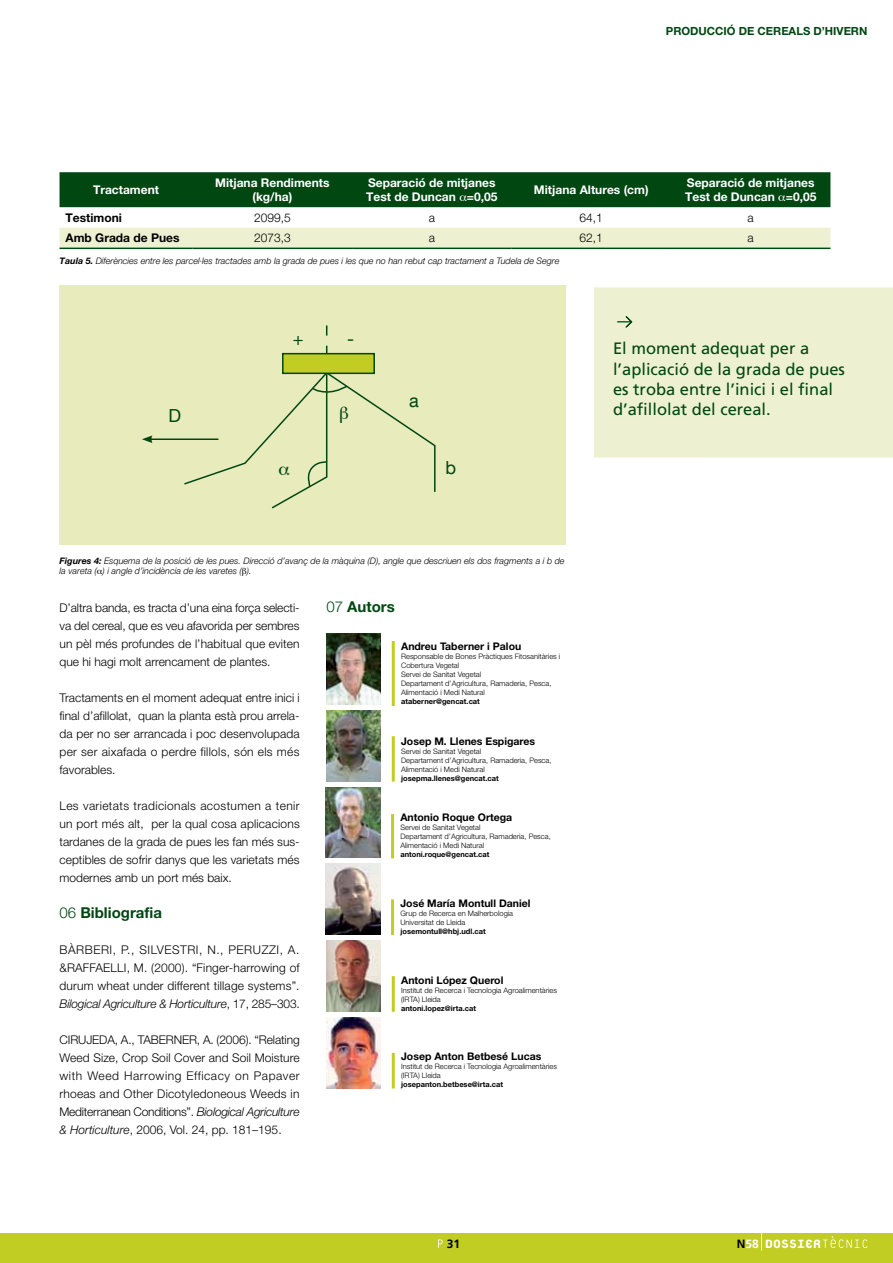
<style>
.page{position:relative;width:893px;height:1263px;background:#fff}
.page>*{position:absolute;margin:0;border:0;box-sizing:border-box;transform-origin:0 0}
.t1{font:800 18px "Platelet";color:#fff;scale:.96 1}
.t2{font:18px "Helvetica Neue LT Com";color:#004712}
.t3{font:16.5px/20.2px "Frutiger";color:#004712}
.t4{font:700 15px "Helvetica Neue LT Pro";color:#004712}
.t5{font:300 12px/18px "Helvetica Neue LT Pro";color:#000;text-align:justify}
.t6{font:700 12px/14.4px "Helvetica Neue LT Pro";color:#fff}
.t7{font:700 12px "Helvetica Neue LT Pro";color:#000}
.t8{font:700 12px "Frutiger";color:#000}
.t9{font:700 11.25px "Helvetica Neue LT Pro";color:#004712}
.t10{font:700 10.5px "Helvetica Neue";color:#000}
.t11{font:italic 300 9px/9.8px "Helvetica Neue LT Pro";color:#000}
.t12{font:300 7.5px/9px "Helvetica Neue";color:#000}
.t13{font:700 7.5px "Helvetica Neue";color:#000}
.s1{font-weight:700}
.s2{font-weight:300}
.s3{font-style:italic}
.s4{font-family:"Frutiger";font-weight:700;font-size:12px;color:#000}
.s5{font-family:"Frutiger";font-weight:700;font-size:12px}
</style>
<div class="page">
<div style="left:0;top:1233px;width:893px;height:30px;background:#c2cd23"></div>
<svg style="left:761px;top:1233px;width:1px;height:17px"></svg>
<svg style="left:823px;top:1236px;width:44px;height:12px"></svg>
<svg style="left:438px;top:1239px;width:5px;height:9px"></svg>
<div style="left:594px;top:287px;width:299px;height:171px;background:#eef1d1"></div>
<svg style="left:617px;top:316px;width:15px;height:12px"></svg>
<hr style="left:392px;top:736px;width:3px;height:46px;background:#c2cd23">
<img style="left:326px;top:710px;width:55px;height:71px">
<hr style="left:392px;top:641px;width:3px;height:65px;background:#c2cd23">
<img style="left:326px;top:634px;width:55px;height:70px">
<hr style="left:391px;top:899px;width:3px;height:36px;background:#c2cd23">
<img style="left:325px;top:864px;width:55px;height:70px">
<hr style="left:391px;top:814px;width:3px;height:44px;background:#c2cd23">
<img style="left:325px;top:787px;width:55px;height:71px">
<hr style="left:392px;top:1053px;width:3px;height:35px;background:#c2cd23">
<img style="left:326px;top:1017px;width:55px;height:71px">
<hr style="left:392px;top:976px;width:3px;height:36px;background:#c2cd23">
<img style="left:326px;top:940px;width:55px;height:71px">
<div style="left:60px;top:228px;width:770px;height:20px;background:#eef1d1"></div>
<hr style="left:60px;top:248px;width:133px;height:1px;background:#004712">
<hr style="left:193px;top:248px;width:159px;height:1px;background:#004712">
<hr style="left:352px;top:248px;width:160px;height:1px;background:#004712">
<hr style="left:512px;top:248px;width:159px;height:1px;background:#004712">
<hr style="left:671px;top:248px;width:159px;height:1px;background:#004712">
<div style="left:60px;top:285px;width:506px;height:259px;background:#e8ebbc"></div>
<hr style="left:150px;top:438px;width:68px;height:2px;background:#004712">
<svg style="left:142px;top:435px;width:10px;height:8px"></svg>
<svg style="left:326px;top:325px;width:1px;height:28px"></svg>
<div style="left:282px;top:353px;width:93px;height:21px;background:#c2cd23;border:2px solid #004712"></div>
<div style="left:60px;top:172px;width:770px;height:35px;background:#004712"></div>
<svg style="left:183px;top:369px;width:253px;height:140px"></svg>
<p class="t9" style="left:666px;top:24px;width:203px">PRODUCCIÓ DE CEREALS D’HIVERN</p>
<p class="t6" style="left:93px;top:182px;width:67px">Tractament</p>
<p class="t6" style="left:215px;top:175px;width:116px;text-align:center">Mitjana Rendiments (kg/ha)</p>
<p class="t6" style="left:366px;top:175px;width:133px">Separació de mitjanes<br>Test de Duncan =0,05</p>
<p class="t6" style="left:534px;top:182px;width:116px">Mitjana Altures (cm)</p>
<p class="t6" style="left:685px;top:175px;width:133px">Separació de mitjanes<br>Test de Duncan =0,05</p>
<p class="t7" style="left:66px;top:210px;width:58px">Testimoni</p>
<p class="t5" style="left:254px;top:208px;width:38px">2099,5</p>
<p class="t5" style="left:429px;top:208px;width:8px">a</p>
<p class="t5" style="left:580px;top:208px;width:25px">64,1</p>
<p class="t5" style="left:748px;top:208px;width:8px">a</p>
<p class="t7" style="left:66px;top:231px;width:115px">Amb Grada de Pues</p>
<p class="t5" style="left:254px;top:229px;width:38px">2073,3</p>
<p class="t5" style="left:429px;top:229px;width:8px">a</p>
<p class="t5" style="left:580px;top:229px;width:25px">62,1</p>
<p class="t5" style="left:748px;top:229px;width:8px">a</p>
<p class="t11" style="left:60px;top:255px;width:501px"><span class="s1">Taula 5.</span> Diferències entre les parcel·les tractades amb la grada de pues i les que no han rebut cap tractament a Tudela de Segre</p>
<h1 class="t2" style="left:168px;top:405px;width:14px">D</h1>
<h1 class="t2" style="left:293px;top:327px;width:12px">+</h1>
<h1 class="t2" style="left:347px;top:327px;width:9px">-</h1>
<h1 class="t2" style="left:409px;top:390px;width:11px">a</h1>
<h1 class="t2" style="left:445px;top:456px;width:12px">b</h1>
<p class="t11" style="left:60px;top:556px;width:506px"><span class="s1">Figures 4:</span> Esquema de la posició de les pues. Direcció d’avanç de la màquina (D), angle que descriuen els dos fragments a i b de la vareta ( ) i angle d’incidència de les varetes ( ).</p>
<p class="t5" style="left:60px;top:598px;width:242px">D’altra banda, es tracta d’una eina força selecti&shy;va del cereal, que es veu afavorida per sembres un pèl més profundes de l’habitual que eviten que hi hagi molt arrencament de plantes.</p>
<p class="t5" style="left:60px;top:688px;width:242px">Tractaments en el moment adequat entre inici i final d’afillolat, quan la planta està prou arrela&shy;da per no ser arrancada i poc desenvolupada per ser aixafada o perdre fillols, són els més favorables.</p>
<p class="t5" style="left:60px;top:796px;width:242px">Les varietats tradicionals acostumen a tenir un port més alt, per la qual cosa aplicacions tardanes de la grada de pues les fan més sus&shy;ceptibles de sofrir danys que les varietats més modernes amb un port més baix.</p>
<p class="t4" style="left:60px;top:903px;width:104px"><span class="s2">06</span> Bibliografia</p>
<p class="t5" style="left:60px;top:940px;width:242px">BÀRBERI, P., SILVESTRI, N., PERUZZI, A. &amp;RAFFAELLI, M. (2000). “Finger-harrowing of durum wheat under different tillage systems”.<br><span class="s3">Bilogical Agriculture &amp; Horticulture</span>, 17, 285–303.</p>
<p class="t5" style="left:60px;top:1030px;width:242px">CIRUJEDA, A., TABERNER, A. (2006). “Relating Weed Size, Crop Soil Cover and Soil Moisture with Weed Harrowing Efficacy on Papaver rhoeas and Other Dicotyledoneous Weeds in Mediterranean Conditions”. <span class="s3">Biological Agriculture &amp; Horticulture</span>, 2006, Vol. 24, pp. 181–195.</p>
<p class="t4" style="left:326px;top:597px;width:70px"><span class="s2">07</span> Autors</p>
<p class="t10" style="left:401px;top:639px;width:122px">Andreu Taberner i Palou</p>
<p class="t12" style="left:401px;top:651px;width:161px">Responsable de Bones Pràctiques Fitosanitàries i Cobertura Vegetal<br>Servei de Sanitat Vegetal<br>Departament d’Agricultura, Ramaderia, Pesca, Alimentació i Medi Natural</p>
<p class="t13" style="left:401px;top:696px;width:80px">ataberner@gencat.cat</p>
<p class="t10" style="left:401px;top:734px;width:135px">Josep M. Llenes Espigares</p>
<p class="t12" style="left:401px;top:746px;width:152px">Servei de Sanitat Vegetal<br>Departament d’Agricultura, Ramaderia, Pesca,<br>Alimentació i Medi Natural</p>
<p class="t13" style="left:401px;top:773px;width:99px">josepma.llenes@gencat.cat</p>
<p class="t10" style="left:400px;top:811px;width:113px">Antonio Roque Ortega</p>
<p class="t12" style="left:400px;top:823px;width:152px">Servei de Sanitat Vegetal<br>Departament d’Agricultura, Ramaderia, Pesca,<br>Alimentació i Medi Natural</p>
<p class="t13" style="left:400px;top:850px;width:91px">antoni.roque@gencat.cat</p>
<p class="t10" style="left:400px;top:897px;width:132px">José María Montull Daniel</p>
<p class="t12" style="left:400px;top:908px;width:114px">Grup de Recerca en Malherbologia<br>Universitat de Lleida</p>
<p class="t13" style="left:400px;top:926px;width:87px">josemontull@hbj.udl.cat</p>
<p class="t10" style="left:401px;top:973px;width:104px">Antoni López Querol</p>
<p class="t12" style="left:401px;top:985px;width:157px">Institut de Recerca i Tecnologia Agroalimentàries (IRTA) Lleida</p>
<p class="t13" style="left:401px;top:1003px;width:76px">antoni.lopez@irta.cat</p>
<p class="t10" style="left:401px;top:1050px;width:142px">Josep Anton Betbesé Lucas</p>
<p class="t12" style="left:401px;top:1062px;width:157px">Institut de Recerca i Tecnologia Agroalimentàries (IRTA) Lleida</p>
<p class="t13" style="left:401px;top:1080px;width:103px">josepanton.betbese@irta.cat</p>
<h2 class="t3" style="left:613px;top:338px;width:233px">El moment adequat per a l’aplicació de la grada de pues es troba entre l’inici i el final d’afillolat del cereal.</h2>
<p class="t8" style="left:447px;top:1236px;width:15px">31</p>
<h1 class="t1" style="left:737px;top:1235px;width:89px"><span class="s4">N</span><span class="s5">58</span> DOSSIER</h1>
</div>
